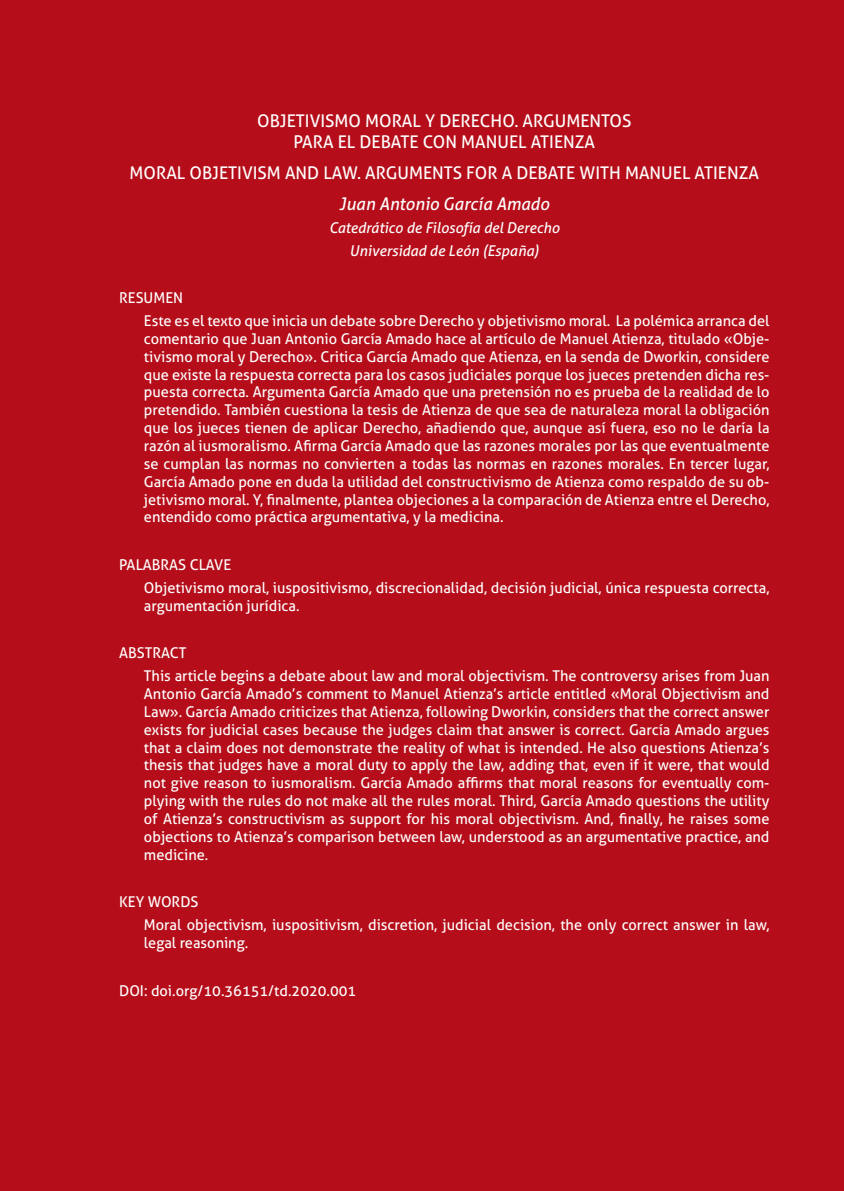
<style>
.page{position:relative;width:844px;height:1191px;background:#fff}
.page>*{position:absolute;margin:0;border:0;box-sizing:border-box;transform-origin:0 0}
.Resumen_título_inglé{font:17.5px/21px "Aller";color:#fff;text-align:center}
.Resumen_autor{font:italic 17.5px "Aller";color:#fff}
.Resumen_texto{font:14.88px/17.8px "Aller";color:#fff;text-align:justify}
.Resumen_cargo_con{font:italic 14.88px "Aller";color:#fff}
.Resumen_titular{font:14.88px "Aller";color:#fff}
</style>
<div class="page">
<div style="left:0;top:0;width:843px;height:1191px;background:#b50e1a"></div>
<p class="Resumen_título_inglé" style="left:257px;top:110px;width:376px">OBJETIVISMO MORAL Y DERECHO. ARGUMENTOS<br>PARA EL DEBATE CON MANUEL ATIENZA</p>
<p class="Resumen_título_inglé" style="left:129px;top:162px;width:630px">MORAL OBJETIVISM AND LAW. ARGUMENTS FOR A DEBATE WITH MANUEL ATIENZA</p>
<p class="Resumen_autor" style="left:339px;top:193px;width:211px">Juan Antonio García Amado</p>
<p class="Resumen_cargo_con" style="left:329px;top:218px;width:232px">Catedrático de Filosofía del Derecho</p>
<p class="Resumen_cargo_con" style="left:349px;top:241px;width:191px">Universidad de León (España)</p>
<p class="Resumen_titular" style="left:119px;top:289px;width:65px">RESUMEN</p>
<p class="Resumen_texto" style="left:144px;top:312px;width:627px">Este es el texto que inicia un debate sobre Derecho y objetivismo moral. La polémica arranca del comentario que Juan Antonio García Amado hace al artículo de Manuel Atienza, titulado «Obje&shy;tivismo moral y Derecho». Critica García Amado que Atienza, en la senda de Dworkin, considere que existe la respuesta correcta para los casos judiciales porque los jueces pretenden dicha res&shy;puesta correcta. Argumenta García Amado que una pretensión no es prueba de la realidad de lo pretendido. También cuestiona la tesis de Atienza de que sea de naturaleza moral la obligación que los jueces tienen de aplicar Derecho, añadiendo que, aunque así fuera, eso no le daría la razón al iusmoralismo. Afirma García Amado que las razones morales por las que eventualmente se cumplan las normas no convierten a todas las normas en razones morales. En tercer lugar, García Amado pone en duda la utilidad del constructivismo de Atienza como respaldo de su ob&shy;jetivismo moral. Y, finalmente, plantea objeciones a la comparación de Atienza entre el Derecho, entendido como práctica argumentativa, y la medicina.</p>
<p class="Resumen_titular" style="left:119px;top:556px;width:114px">PALABRAS CLAVE</p>
<p class="Resumen_texto" style="left:144px;top:578px;width:627px">Objetivismo moral, iuspositivismo, discrecionalidad, decisión judicial, única respuesta correcta, argumentación jurídica.</p>
<p class="Resumen_titular" style="left:119px;top:644px;width:69px">ABSTRACT</p>
<p class="Resumen_texto" style="left:144px;top:667px;width:627px">This article begins a debate about law and moral objectivism. The controversy arises from Juan Antonio García Amado’s comment to Manuel Atienza’s article entitled «Moral Objectivism and Law». García Amado criticizes that Atienza, following Dworkin, considers that the correct answer exists for judicial cases because the judges claim that answer is correct. García Amado argues that a claim does not demonstrate the reality of what is intended. He also questions Atienza’s thesis that judges have a moral duty to apply the law, adding that, even if it were, that would not give reason to iusmoralism. García Amado affirms that moral reasons for eventually com&shy;plying with the rules do not make all the rules moral. Third, García Amado questions the utility of Atienza’s constructivism as support for his moral objectivism. And, finally, he raises some objections to Atienza’s comparison between law, understood as an argumentative practice, and medicine.</p>
<p class="Resumen_titular" style="left:119px;top:893px;width:81px">KEY WORDS</p>
<p class="Resumen_texto" style="left:144px;top:916px;width:627px">Moral objectivism, iuspositivism, discretion, judicial decision, the only correct answer in law, legal reasoning.</p>
<p class="Resumen_texto" style="left:119px;top:981px;width:239px">DOI: doi.org/10.36151/td.2020.001</p>
</div>
